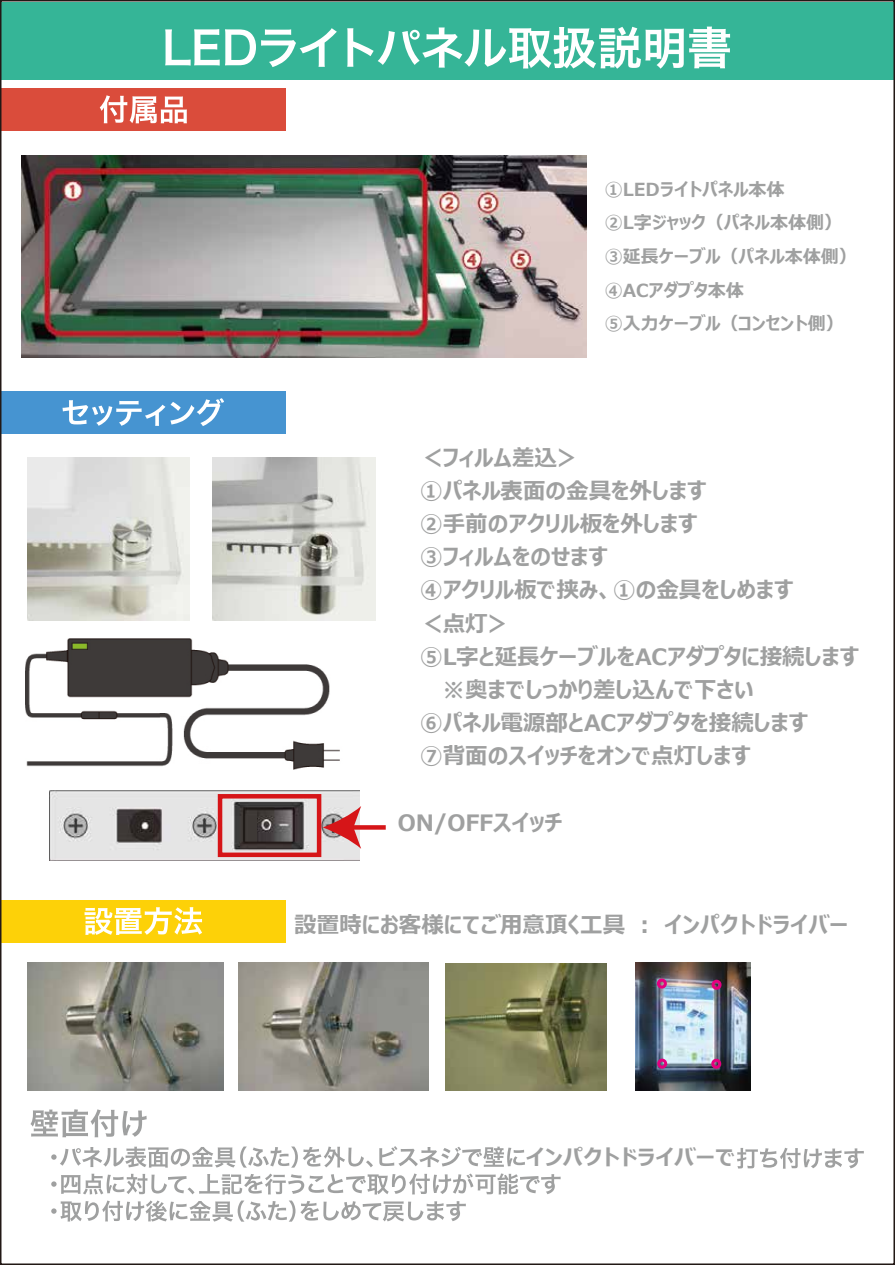
<style>
.page{position:relative;width:895px;height:1265px;background:#fff}
.page>*{position:absolute;margin:0;border:0;box-sizing:border-box;transform-origin:0 0}
.t1{font:700 22.5px/33px "Meiryo UI";color:#9fa0a0}
.t2{font:700 21.3px "Meiryo UI";color:#9fa0a0;scale:1.09 1}
.t3{font:700 18px/33.6px "Meiryo UI";color:#9fa0a0}
</style>
<div class="page">
<div style="left:1px;top:2px;width:893px;height:78px;background:#35b597"></div>
<svg style="left:165px;top:28px;width:172px;height:39px"></svg>
<svg style="left:347px;top:27px;width:336px;height:42px"></svg>
<svg style="left:689px;top:27px;width:41px;height:41px"></svg>
<div style="left:1px;top:88px;width:285px;height:43px;background:#da4c3b"></div>
<svg style="left:100px;top:95px;width:87px;height:28px"></svg>
<div style="left:1px;top:391px;width:285px;height:42px;background:#4694d1"></div>
<svg style="left:62px;top:398px;width:162px;height:28px"></svg>
<div style="left:1px;top:899px;width:285px;height:43px;background:#fdd108"></div>
<svg style="left:84px;top:907px;width:118px;height:27px"></svg>
<svg style="left:30px;top:1109px;width:117px;height:28px"></svg>
<svg style="left:51px;top:1146px;width:322px;height:21px"></svg>
<svg style="left:379px;top:1146px;width:146px;height:20px"></svg>
<svg style="left:737px;top:1148px;width:126px;height:20px"></svg>
<svg style="left:51px;top:1173px;width:509px;height:21px"></svg>
<svg style="left:51px;top:1200px;width:415px;height:21px"></svg>
<img style="left:27px;top:962px;width:196px;height:128px">
<img style="left:239px;top:962px;width:189px;height:128px">
<img style="left:635px;top:962px;width:115px;height:128px">
<div style="left:657px;top:1058px;width:10px;height:10px;border:3px solid #e4007f;border-radius:50%"></div>
<div style="left:711px;top:1058px;width:10px;height:10px;border:3px solid #e4007f;border-radius:50%"></div>
<div style="left:711px;top:979px;width:10px;height:10px;border:3px solid #e4007f;border-radius:50%"></div>
<div style="left:656px;top:978px;width:10px;height:10px;border:3px solid #e4007f;border-radius:50%"></div>
<img style="left:21px;top:156px;width:565px;height:201px">
<img style="left:27px;top:457px;width:162px;height:163px">
<img style="left:213px;top:457px;width:162px;height:163px">
<img style="left:26px;top:638px;width:314px;height:131px">
<img style="left:49px;top:790px;width:310px;height:70px">
<div style="left:218px;top:794px;width:103px;height:63px;border:4px solid #d61518"></div>
<svg style="left:361px;top:825px;width:25px;height:4px"></svg>
<svg style="left:322px;top:806px;width:39px;height:42px;background:#d38e8f"></svg>
<img style="left:446px;top:963px;width:160px;height:127px">
<p class="t3" style="left:604px;top:173px;width:253px">①LEDライトパネル本体<br>②L字ジャック（パネル本体側）<br>③延長ケーブル（パネル本体側）<br>④ACアダプタ本体<br>⑤入力ケーブル（コンセント側）</p>
<p class="t1" style="left:420px;top:443px;width:440px">＜フィルム差込＞<br>①パネル表面の金具を外します<br>②手前のアクリル板を外します<br>③フィルムをのせます<br>④アクリル板で挟み、①の金具をしめます<br>＜点灯＞<br>⑤L字と延長ケーブルをACアダプタに接続します　 ※奥までしっかり差し込んで下さい<br>⑥パネル電源部とACアダプタを接続します<br>⑦背面のスイッチをオンで点灯します</p>
<p class="t1" style="left:398px;top:807px;width:166px">ON/OFFスイッチ</p>
<p class="t1" style="left:294px;top:909px;width:556px">設置時にお客様にてご用意頂く工具 :　インパクトドライバー</p>
<p class="t2" style="left:526px;top:1142px;width:194px">インパクトドライバーで</p>
</div>
